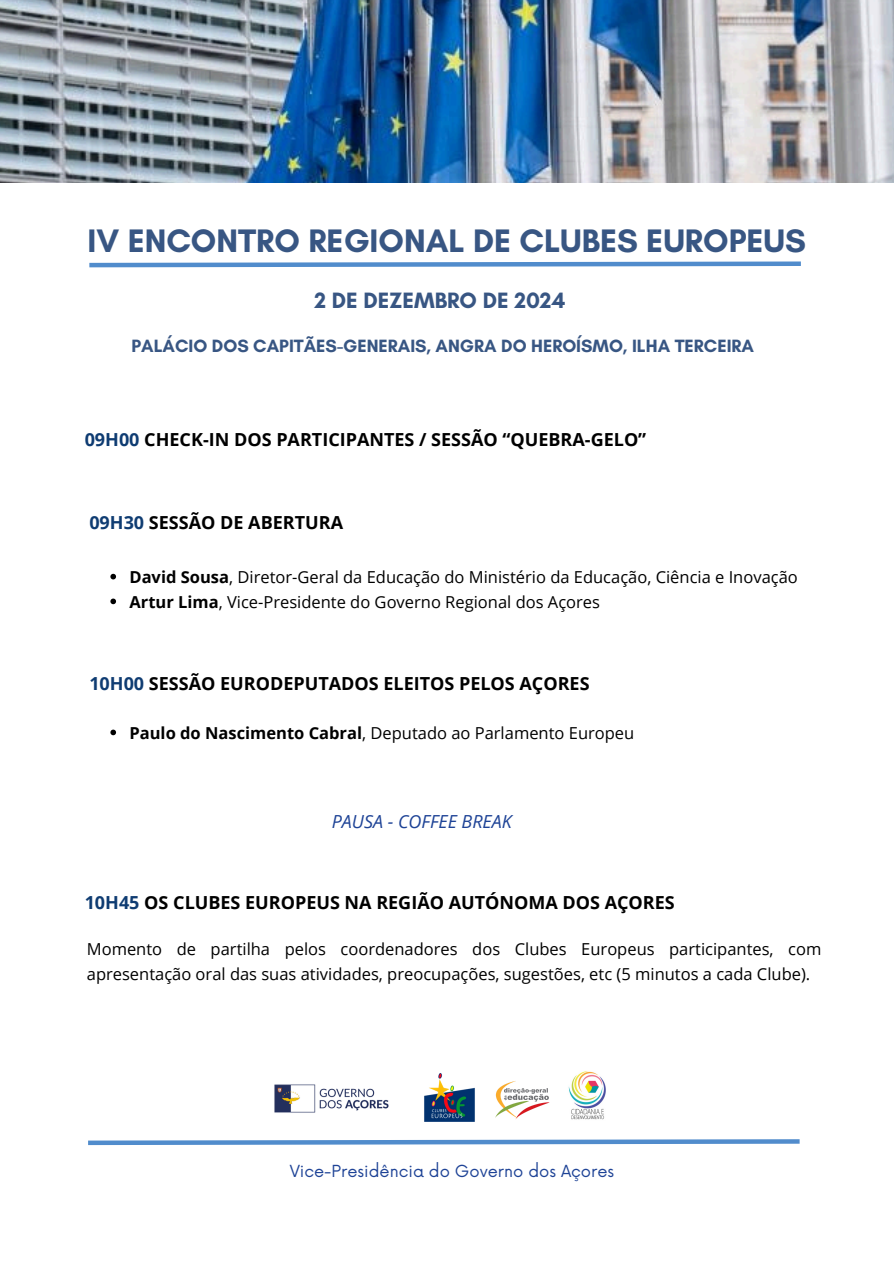
<style>
.page{position:relative;width:894px;height:1264px;background:#fff}
.page>*{position:absolute;margin:0;border:0;box-sizing:border-box;transform-origin:0 0}
.t1{font:700 33.15px "Glacial Indifference";color:#385683}
.t2{font:700 22.65px "Glacial Indifference";color:#385683}
.t3{font:700 18.15px "Glacial Indifference";color:#385683}
.t4{font:700 18px "Open Sans";color:#000}
.t5{font:italic 18px "Open Sans";color:#1e4396}
.t6{font:16.5px/24.8px "Open Sans";color:#000}
.t7{font:16.2px "Now";color:#1e4396}
.s1{color:#0f3c72}
.s2{font-weight:700}
</style>
<div class="page">
<svg style="left:89px;top:261px;width:712px;height:7px"></svg>
<img style="left:274px;top:1084px;width:115px;height:29px">
<img style="left:424px;top:1073px;width:51px;height:49px">
<img style="left:495px;top:1081px;width:55px;height:38px">
<img style="left:568px;top:1071px;width:38px;height:49px">
<svg style="left:88px;top:1139px;width:712px;height:7px"></svg>
<svg style="left:110px;top:574px;width:6px;height:5px"></svg>
<svg style="left:110px;top:598px;width:6px;height:6px"></svg>
<img style="left:0;top:0;width:893px;height:183px">
<svg style="left:110px;top:729px;width:6px;height:6px"></svg>
<h2 class="t1" style="left:88px;top:220px;width:719px">IV ENCONTRO REGIONAL DE CLUBES EUROPEUS</h2>
<p class="t2" style="left:314px;top:286px;width:252px">2 DE DEZEMBRO DE 2024</p>
<h1 class="t3" style="left:131px;top:334px;width:624px">PALÁCIO DOS CAPITÃES-GENERAIS, ANGRA DO HEROÍSMO, ILHA TERCEIRA</h1>
<h3 class="t4" style="left:85px;top:427px;width:563px"><span class="s1">09H00</span> CHECK-IN DOS PARTICIPANTES / SESSÃO “QUEBRA-GELO”</h3>
<h3 class="t4" style="left:89px;top:509px;width:255px"><span class="s1">09H30</span> SESSÃO DE ABERTURA</h3>
<h3 class="t6" style="left:129px;top:564px;width:669px"><span class="s2">David Sousa</span>, Diretor-Geral da Educação do Ministério da Educação, Ciência e Inovação</h3>
<p class="t6" style="left:129px;top:589px;width:472px"><span class="s2">Artur Lima</span>, Vice-Presidente do Governo Regional dos Açores</p>
<h4 class="t4" style="left:89px;top:670px;width:501px"><span class="s1">10H00</span> SESSÃO EURODEPUTADOS ELEITOS PELOS AÇORES</h4>
<h3 class="t6" style="left:129px;top:719px;width:506px"><span class="s2">Paulo do Nascimento Cabral</span>, Deputado ao Parlamento Europeu</h3>
<p class="t5" style="left:331px;top:808px;width:181px">PAUSA - COFFEE BREAK</p>
<h3 class="t4" style="left:85px;top:890px;width:591px"><span class="s1">10H45</span> OS CLUBES EUROPEUS NA REGIÃO AUTÓNOMA DOS AÇORES</h3>
<p class="t6" style="left:87px;top:936px;width:735px">Momento de partilha pelos coordenadores dos Clubes Europeus participantes, com apresentação oral das suas atividades, preocupações, sugestões, etc (5 minutos a cada Clube).</p>
<p class="t7" style="left:289px;top:1162px;width:326px">Vice-Presidência do Governo dos Açores</p>
</div>
